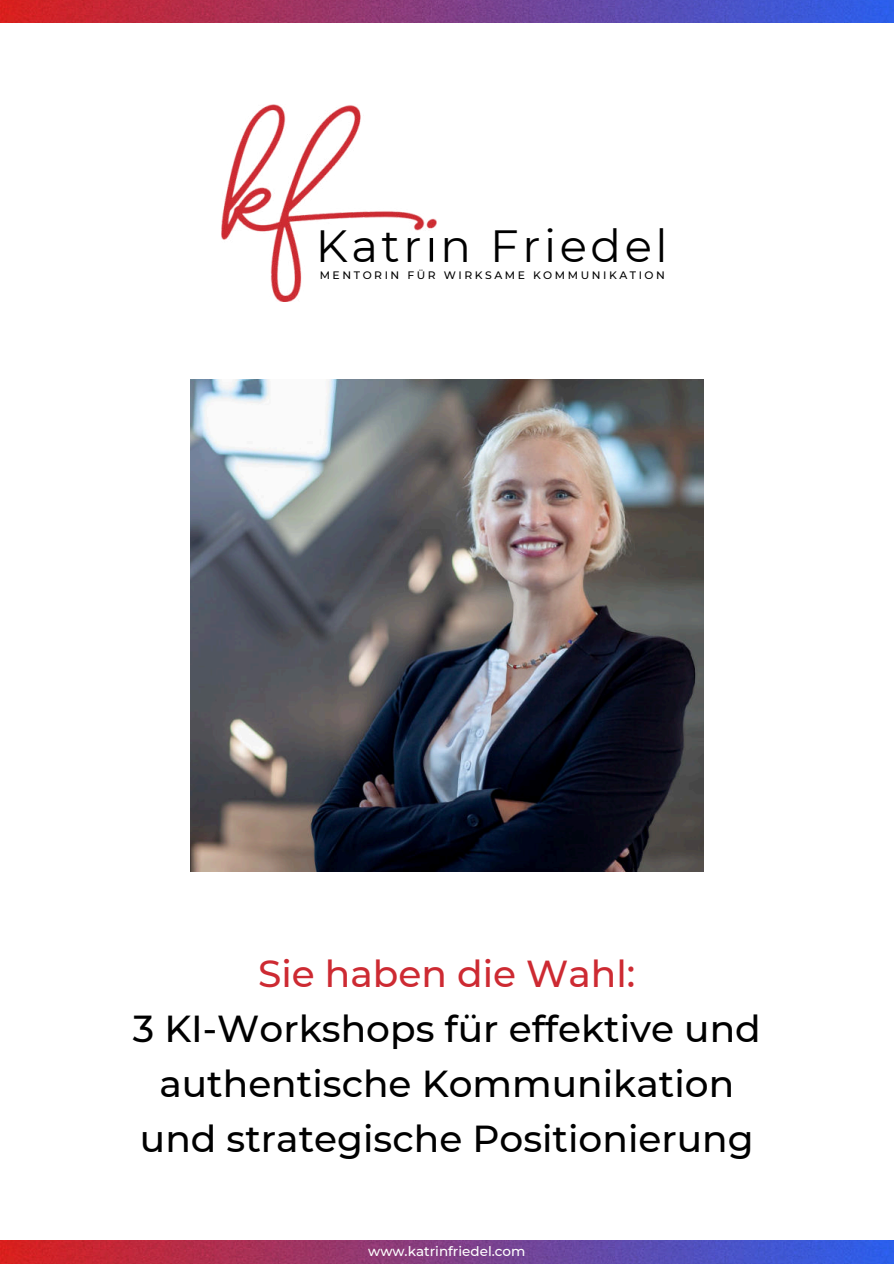
<style>
.page{position:relative;width:894px;height:1264px;background:#fff}
.page>*{position:absolute;margin:0;border:0;box-sizing:border-box;transform-origin:0 0}
.t1{font:45px "Montserrat";letter-spacing:.08em;color:#000}
.t2{font:500 37.5px/55.2px "Montserrat";color:#000;text-align:center}
.t3{font:500 37.5px "Montserrat";color:#cd2a32}
.t4{font:500 13.5px "Montserrat";color:#fff}
.t5{font:500 10.8px "Montserrat";letter-spacing:.235em;color:#000}
</style>
<div class="page">
<img style="left:190px;top:380px;width:512px;height:491px">
<img style="left:0;top:1240px;width:893px;height:23px">
<img style="left:222px;top:105px;width:214px;height:197px">
<svg style="left:429px;top:238px;width:4px;height:24px"></svg>
<img style="left:0;top:0;width:893px;height:22px">
<p class="t1" style="left:315px;top:214px;width:353px">Katr n Friedel</p>
<p class="t5" style="left:320px;top:267px;width:346px">MENTORIN FÜR WIRKSAME KOMMUNIKATION</p>
<p class="t3" style="left:258px;top:947px;width:379px">Sie haben die Wahl:</p>
<p class="t2" style="left:133px;top:999px;width:629px">3 KI-Workshops für effektive und authentische Kommunikation und strategische Positionierung</p>
<p class="t4" style="left:368px;top:1241px;width:159px">www.katrinfriedel.com</p>
</div>
